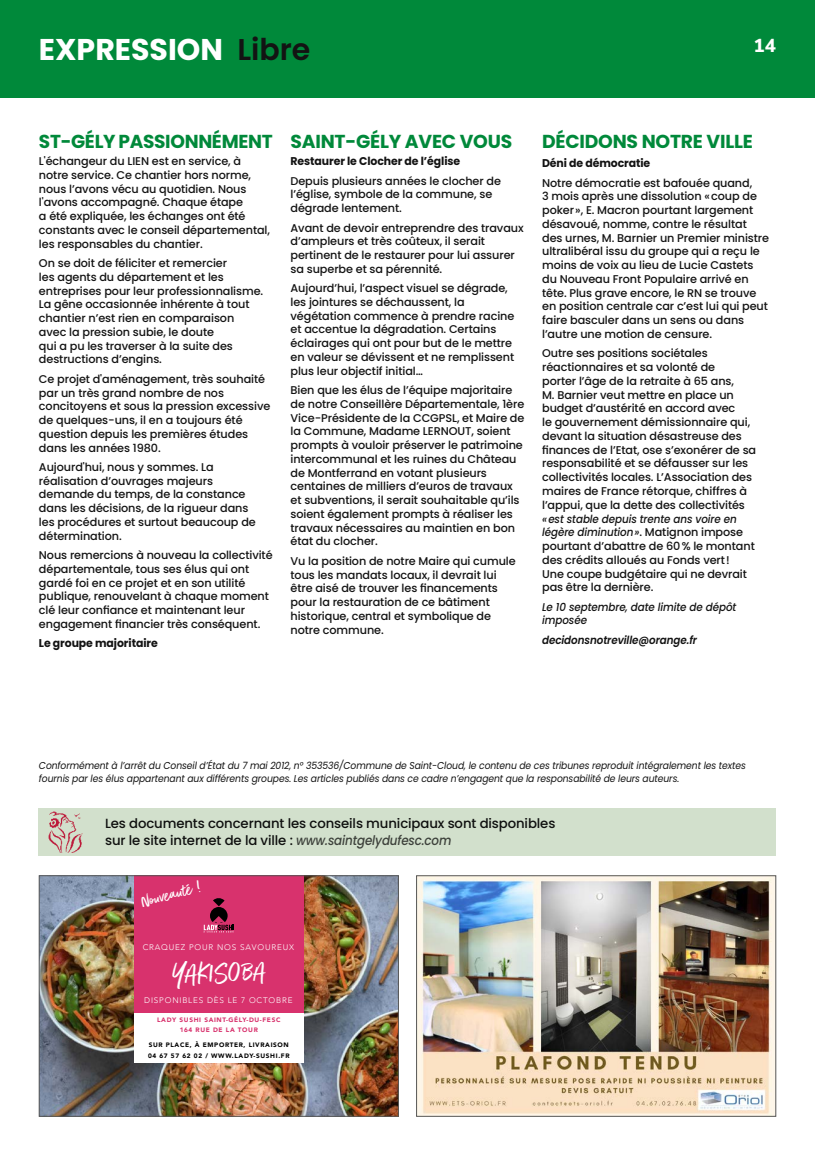
<style>
.page{position:relative;width:815px;height:1152px;background:#fff}
.page>*{position:absolute;margin:0;border:0;box-sizing:border-box;transform-origin:0 0}
.t1{font:700 30px "Poppins";color:#fff}
.t2{font:27.88px "Better Times";color:#fff}
.t3{font:19.38px "Better Times";color:#fff}
.t4{font:700 18.75px "Poppins";letter-spacing:-.01em;color:#00893a}
.t5{font:800 18.75px "Nunito Sans";color:#fff}
.t6{font:500 13.25px/16.2px "Poppins";letter-spacing:-.01em;color:#131313}
.t7{font:500 11.25px/13.8px "Poppins";letter-spacing:-.01em;color:#131313}
.t8{font:700 11.25px "Poppins";letter-spacing:-.01em;color:#131313}
.t9{font:italic 500 11.25px/13.8px "Poppins";letter-spacing:-.01em;color:#131313;scale:.92 1}
.t10{font:italic 600 11.25px "Poppins";letter-spacing:-.01em;color:#131313;scale:.92 1}
.t11{font:italic 10px/12.5px "Poppins";letter-spacing:-.01em;color:#131313;scale:.92 1}
.t12{font:300 8.12px "Avenir";letter-spacing:.1em;color:#fff}
.t13{font:900 6.38px/11.2px "Avenir";letter-spacing:.1em;color:#000}
.t14{font:900 6.38px/10.1px "Avenir";letter-spacing:.1em;color:#d8326d;text-align:center}
.s1{font-weight:600;color:#131313}
.s2{font-style:italic}
.s3{font-style:italic;color:#4b4b4a}
</style>
<div class="page">
<div style="left:39px;top:808px;width:737px;height:47px;background:#d2e0cc"></div>
<img style="left:49px;top:811px;width:34px;height:41px">
<img style="left:418px;top:877px;width:356px;height:237px">
<div style="left:416px;top:875px;width:360px;height:241px;border:1px solid #565655"></div>
<img style="left:41px;top:877px;width:356px;height:237px">
<div style="left:134px;top:875px;width:170px;height:171px;background:#d8326d"></div>
<div style="left:134px;top:1013px;width:170px;height:49px;background:#fff"></div>
<svg style="left:204px;top:898px;width:30px;height:34px"></svg>
<div style="left:39px;top:875px;width:360px;height:241px;border:1px solid #565655"></div>
<div style="left:0;top:0;width:815px;height:97px;background:#00893a"></div>
<h1 class="t1" style="left:39px;top:32px;width:273px">EXPRESSION <span class="s1">Libre</span></h1>
<h3 class="t5" style="left:753px;top:32px;width:24px">14</h3>
<h3 class="t4" style="left:39px;top:130px;width:235px">ST-GÉLY PASSIONNÉMENT</h3>
<p class="t7" style="left:39px;top:154px;width:233px">L'échangeur du LIEN est en service, à notre service. Ce chantier hors norme, nous l’avons vécu au quotidien. Nous l'avons accompagné. Chaque étape<br>a été expliquée, les échanges ont été constants avec le conseil départemental, les responsables du chantier.</p>
<p class="t7" style="left:39px;top:256px;width:226px">On se doit de féliciter et remercier<br>les agents du département et les entreprises pour leur professionnalisme.<br>La gêne occasionnée inhérente à tout chantier n’est rien en comparaison avec la pression subie, le doute<br>qui a pu les traverser à la suite des destructions d’engins.</p>
<p class="t7" style="left:39px;top:372px;width:233px">Ce projet d'aménagement, très souhaité par un très grand nombre de nos concitoyens et sous la pression excessive de quelques-uns, il en a toujours été question depuis les premières études dans les années 1980.</p>
<p class="t7" style="left:39px;top:460px;width:218px">Aujourd'hui, nous y sommes. La réalisation d’ouvrages majeurs demande du temps, de la constance dans les décisions, de la rigueur dans les procédures et surtout beaucoup de détermination.</p>
<p class="t7" style="left:39px;top:548px;width:235px">Nous remercions à nouveau la collectivité départementale, tous ses élus qui ont gardé foi en ce projet et en son utilité publique, renouvelant à chaque moment clé leur confiance et maintenant leur engagement financier très conséquent.</p>
<p class="t8" style="left:39px;top:637px;width:120px">Le groupe majoritaire</p>
<h3 class="t4" style="left:291px;top:130px;width:223px">SAINT-GÉLY AVEC VOUS</h3>
<p class="t8" style="left:291px;top:155px;width:171px">Restaurer le Clocher de l’église</p>
<p class="t7" style="left:291px;top:174px;width:212px">Depuis plusieurs années le clocher de l’église, symbole de la commune, se dégrade lentement.</p>
<p class="t7" style="left:291px;top:221px;width:235px">Avant de devoir entreprendre des travaux d’ampleurs et très coûteux, il serait pertinent de le restaurer pour lui assurer sa superbe et sa pérennité.</p>
<p class="t7" style="left:291px;top:281px;width:225px">Aujourd’hui, l’aspect visuel se dégrade, les jointures se déchaussent, la végétation commence à prendre racine et accentue la dégradation. Certains éclairages qui ont pour but de le mettre en valeur se dévissent et ne remplissent plus leur objectif initial…</p>
<p class="t7" style="left:291px;top:383px;width:235px">Bien que les élus de l’équipe majoritaire de notre Conseillère Départementale, 1ère Vice-Présidente de la CCGPSL, et Maire de la Commune, Madame LERNOUT, soient prompts à vouloir préserver le patrimoine intercommunal et les ruines du Château de Montferrand en votant plusieurs centaines de milliers d’euros de travaux et subventions, il serait souhaitable qu’ils soient également prompts à réaliser les travaux nécessaires au maintien en bon état du clocher.</p>
<p class="t7" style="left:291px;top:554px;width:227px">Vu la position de notre Maire qui cumule tous les mandats locaux, il devrait lui être aisé de trouver les financements pour la restauration de ce bâtiment historique, central et symbolique de notre commune.</p>
<h3 class="t4" style="left:542px;top:130px;width:212px">DÉCIDONS NOTRE VILLE</h3>
<p class="t8" style="left:542px;top:157px;width:110px">Déni de démocratie</p>
<p class="t7" style="left:542px;top:176px;width:228px">Notre démocratie est bafouée quand,<br>3 mois après une dissolution «coup de poker», E. Macron pourtant largement désavoué, nomme, contre le résultat des urnes, M. Barnier un Premier ministre ultralibéral issu du groupe qui a reçu le moins de voix au lieu de Lucie Castets du Nouveau Front Populaire arrivé en tête. Plus grave encore, le RN se trouve en position centrale car c’est lui qui peut faire basculer dans un sens ou dans l’autre une motion de censure.</p>
<p class="t7" style="left:542px;top:347px;width:216px">Outre ses positions sociétales réactionnaires et sa volonté de<br>porter l’âge de la retraite à 65 ans,<br>M. Barnier veut mettre en place un budget d’austérité en accord avec<br>le gouvernement démissionnaire qui, devant la situation désastreuse des finances de l’Etat, ose s’exonérer de sa responsabilité et se défausser sur les collectivités locales. L’Association des maires de France rétorque, chiffres à l’appui, que la dette des collectivités</p>
<p class="t7" style="left:542px;top:512px;width:214px"><span class="s2">«est stable depuis trente ans voire en légère diminution»</span>. Matignon impose pourtant d’abattre de 60% le montant des crédits alloués au Fonds vert!<br>Une coupe budgétaire qui ne devrait pas être la dernière.</p>
<p class="t9" style="left:542px;top:600px;width:213px">Le 10 septembre, date limite de dépôt imposée</p>
<p class="t10" style="left:542px;top:633px;width:170px">decidonsnotreville@orange.fr</p>
<p class="t11" style="left:39px;top:759px;width:770px">Conformément à l’arrêt du Conseil d’État du 7 mai 2012, n° 353536/Commune de Saint-Cloud, le contenu de ces tribunes reproduit intégralement les textes fournis par les élus appartenant aux différents groupes. Les articles publiés dans ce cadre n’engagent que la responsabilité de leurs auteurs.</p>
<p class="t6" style="left:105px;top:815px;width:452px">Les documents concernant les conseils municipaux sont disponibles sur le site internet de la ville : <span class="s3">www.saintgelydufesc.com</span></p>
<h3 class="t3" style="left:139px;top:892px;width:62px;rotate:-15deg">Nouveauté !</h3>
<p class="t12" style="left:143px;top:943px;width:153px">CRAQUEZ POUR NOS SAVOUREUX</p>
<h2 class="t2" style="left:171px;top:958px;width:96px;rotate:-2deg">YAKISOBA</h2>
<p class="t12" style="left:144px;top:995px;width:150px">DISPONIBLES DÈS LE 7 OCTOBRE</p>
<p class="t14" style="left:157px;top:1015px;width:125px">LADY SUSHI SAINT-GÉLY-DU-FESC<br>164 RUE DE LA TOUR</p>
<p class="t13" style="left:148px;top:1039px;width:143px">SUR PLACE, À EMPORTER, LIVRAISON<br>04 67 57 62 02 / WWW.LADY-SUSHI.FR</p>
</div>
